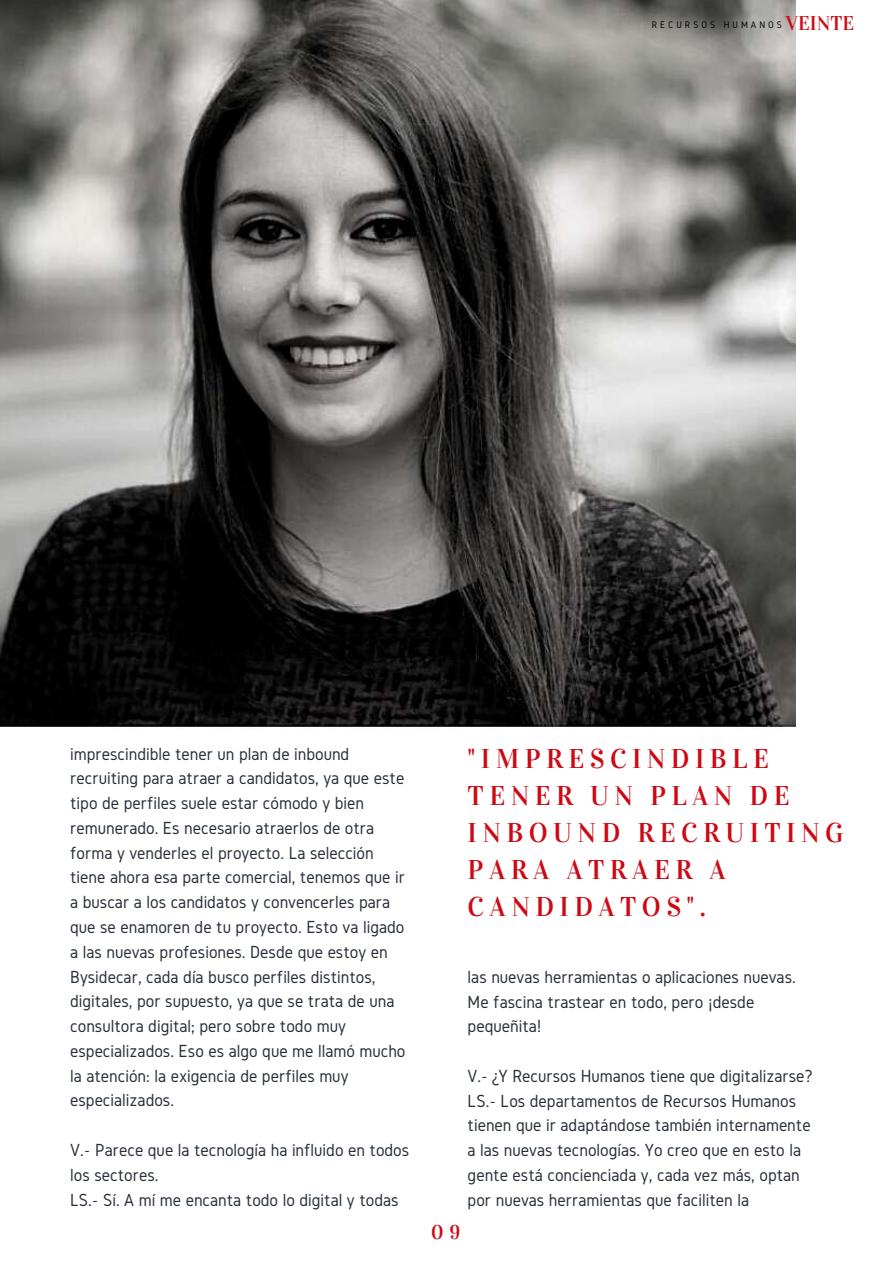
<style>
.page{position:relative;width:894px;height:1264px;background:#fff}
.page>*{position:absolute;margin:0;border:0;box-sizing:border-box;transform-origin:0 0}
.t1{font:27px/37.2px "Vidaloka";letter-spacing:.2em;color:#cc0914}
.t2{font:19.8px "Vidaloka";color:#cc0914}
.t3{font:18.15px/24.8px "Gidole";color:#282f3a}
.t4{font:9.9px "Gidole";letter-spacing:.3em;color:#000}
.s1{font-family:"Vidaloka";font-size:19.8px;color:#cc0914}
</style>
<div class="page">
<img style="left:0;top:0;width:795px;height:728px">
<p class="t4" style="left:651px;top:19px;width:204px">RECURSOS HUMANOS<span class="s1">VEINTE</span></p>
<p class="t3" style="left:70px;top:741px;width:337px">imprescindible tener un plan de inbound recruiting para atraer a candidatos, ya que este tipo de perfiles suele estar cómodo y bien remunerado. Es necesario atraerlos de otra forma y venderles el proyecto. La selección tiene ahora esa parte comercial, tenemos que ir a buscar a los candidatos y convencerles para que se enamoren de tu proyecto. Esto va ligado a las nuevas profesiones. Desde que estoy en Bysidecar, cada día busco perfiles distintos, digitales, por supuesto, ya que se trata de una consultora digital; pero sobre todo muy especializados. Eso es algo que me llamó mucho la atención: la exigencia de perfiles muy especializados.</p>
<p class="t3" style="left:70px;top:1137px;width:340px">V.- Parece que la tecnología ha influido en todos los sectores.<br>LS.- Sí. A mí me encanta todo lo digital y todas</p>
<h1 class="t1" style="left:467px;top:740px;width:377px">"IMPRESCINDIBLE<br>TENER UN PLAN DE<br>INBOUND RECRUITING<br>PARA ATRAER A<br>CANDIDATOS".</h1>
<p class="t2" style="left:431px;top:1220px;width:31px">0 9</p>
<p class="t3" style="left:467px;top:964px;width:329px">las nuevas herramientas o aplicaciones nuevas.<br>Me fascina trastear en todo, pero ¡desde pequeñita!</p>
<p class="t3" style="left:467px;top:1063px;width:347px">V.- ¿Y Recursos Humanos tiene que digitalizarse?<br>LS.- Los departamentos de Recursos Humanos tienen que ir adaptándose también internamente a las nuevas tecnologías. Yo creo que en esto la gente está concienciada y, cada vez más, optan por nuevas herramientas que faciliten la</p>
</div>
